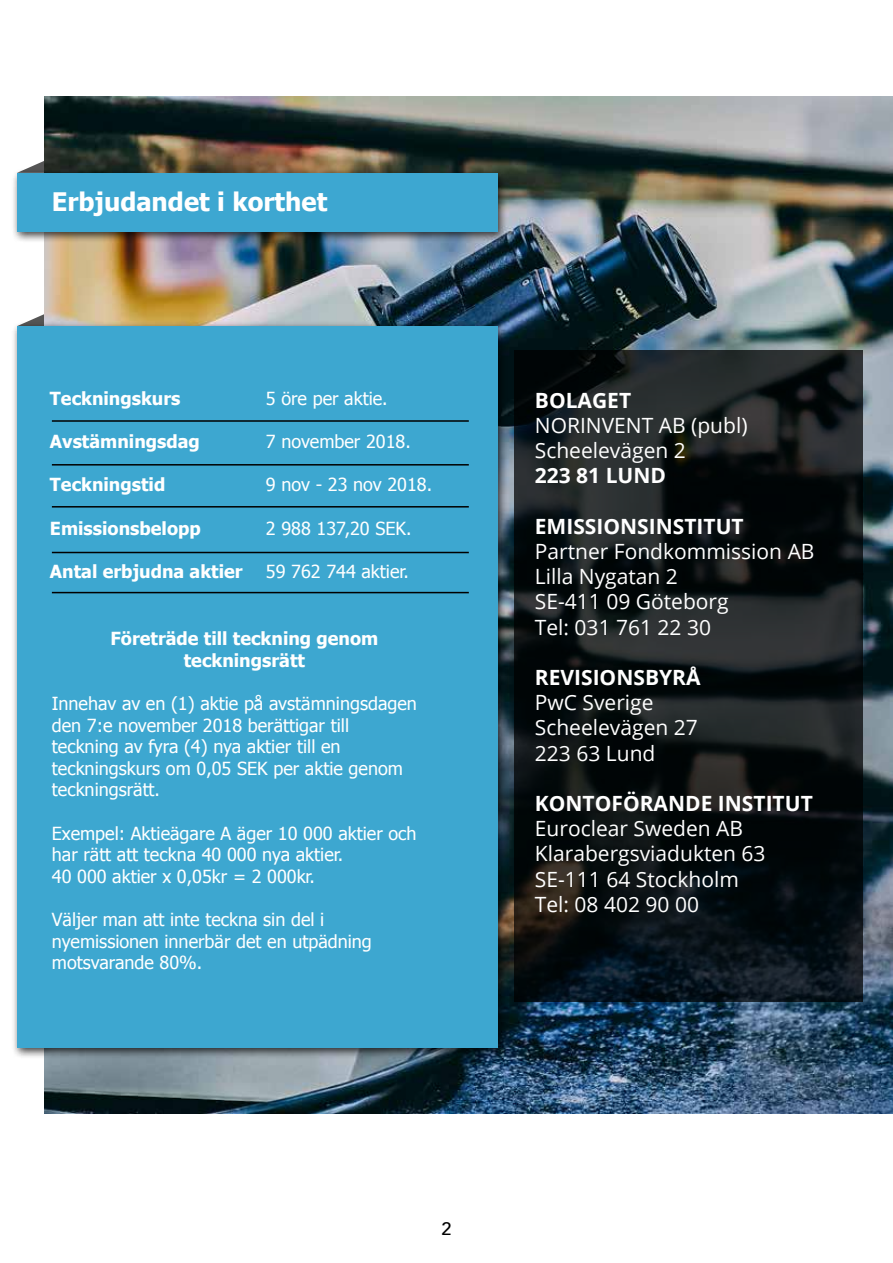
<style>
.page{position:relative;width:893px;height:1263px;background:#fff}
.page>*{position:absolute;margin:0;border:0;box-sizing:border-box;transform-origin:0 0}
.t1{font:700 25.5px "Tahoma";color:#fff}
.t2{font:21px/25.2px "Open Sans";color:#fff}
.t3{font:700 21px "Open Sans";color:#fff}
.t4{font:18px/21.6px "Tahoma";color:#fff}
.t5{font:700 18px/21.6px "Tahoma";color:#fff;text-align:center}
.t6{font:500 18px "Avenir";color:#000}
</style>
<div class="page">
<svg style="left:28px;top:159px;width:17px;height:9px"></svg>
<svg style="left:26px;top:313px;width:19px;height:9px"></svg>
<img style="left:45px;top:97px;width:848px;height:1016px">
<div style="left:11px;top:168px;width:497px;height:75px;background:#000;opacity:.75"></div>
<div style="left:17px;top:173px;width:480px;height:58px;background:#3da7d1"></div>
<div style="left:11px;top:322px;width:497px;height:737px;background:#000;opacity:.75"></div>
<div style="left:17px;top:326px;width:480px;height:721px;background:#3da7d0"></div>
<hr style="left:52px;top:420px;width:417px;height:2px;background:#000">
<hr style="left:52px;top:464px;width:417px;height:1px;background:#000">
<hr style="left:52px;top:506px;width:417px;height:1px;background:#000">
<hr style="left:52px;top:552px;width:417px;height:1px;background:#000">
<hr style="left:52px;top:592px;width:417px;height:1px;background:#000">
<svg style="left:515px;top:350px;width:348px;height:651px;background:#111718"></svg>
<h1 class="t1" style="left:52px;top:183px;width:277px">Erbjudandet i korthet</h1>
<p class="t5" style="left:50px;top:387px;width:132px">Teckningskurs</p>
<p class="t4" style="left:266px;top:387px;width:123px">5 öre per aktie.</p>
<p class="t5" style="left:50px;top:430px;width:151px">Avstämningsdag</p>
<p class="t4" style="left:266px;top:430px;width:146px">7 november 2018.</p>
<p class="t5" style="left:50px;top:473px;width:117px">Teckningstid</p>
<p class="t4" style="left:266px;top:473px;width:168px">9 nov - 23 nov 2018.</p>
<p class="t5" style="left:50px;top:516px;width:152px">Emissionsbelopp</p>
<p class="t4" style="left:266px;top:516px;width:147px">2 988 137,20 SEK.</p>
<p class="t5" style="left:50px;top:559px;width:194px">Antal erbjudna aktier</p>
<p class="t4" style="left:266px;top:560px;width:145px">59 762 744 aktier.</p>
<p class="t5" style="left:110px;top:627px;width:269px">Företräde till teckning genom teckningsrätt</p>
<p class="t4" style="left:52px;top:692px;width:367px">Innehav av en (1) aktie på avstämningsdagen den 7:e november 2018 berättigar till teckning av fyra (4) nya aktier till en teckningskurs om 0,05 SEK per aktie genom teckningsrätt.</p>
<p class="t4" style="left:52px;top:821px;width:366px">Exempel: Aktieägare A äger 10 000 aktier och har rätt att teckna 40 000 nya aktier.<br>40 000 aktier x 0,05kr = 2 000kr.</p>
<p class="t4" style="left:52px;top:908px;width:322px">Väljer man att inte teckna sin del i nyemissionen innerbär det en utpädning motsvarande 80%.</p>
<p class="t3" style="left:535px;top:385px;width:98px">BOLAGET</p>
<p class="t2" style="left:535px;top:412px;width:214px">NORINVENT AB (publ)<br>Scheelevägen 2</p>
<p class="t3" style="left:535px;top:461px;width:133px">223 81 LUND</p>
<p class="t3" style="left:535px;top:511px;width:210px">EMISSIONSINSTITUT</p>
<p class="t2" style="left:535px;top:538px;width:281px">Partner Fondkommission AB<br>Lilla Nygatan 2<br>SE-411 09 Göteborg<br>Tel: 031 761 22 30</p>
<p class="t3" style="left:535px;top:663px;width:167px">REVISIONSBYRÅ</p>
<p class="t2" style="left:535px;top:689px;width:164px">PwC Sverige<br>Scheelevägen 27<br>223 63 Lund</p>
<p class="t3" style="left:535px;top:789px;width:279px">KONTOFÖRANDE INSTITUT</p>
<p class="t2" style="left:535px;top:815px;width:232px">Euroclear Sweden AB<br>Klarabergsviadukten 63<br>SE-111 64 Stockholm<br>Tel: 08 402 90 00</p>
<p class="t6" style="left:441px;top:1213px;width:12px">2</p>
</div>
